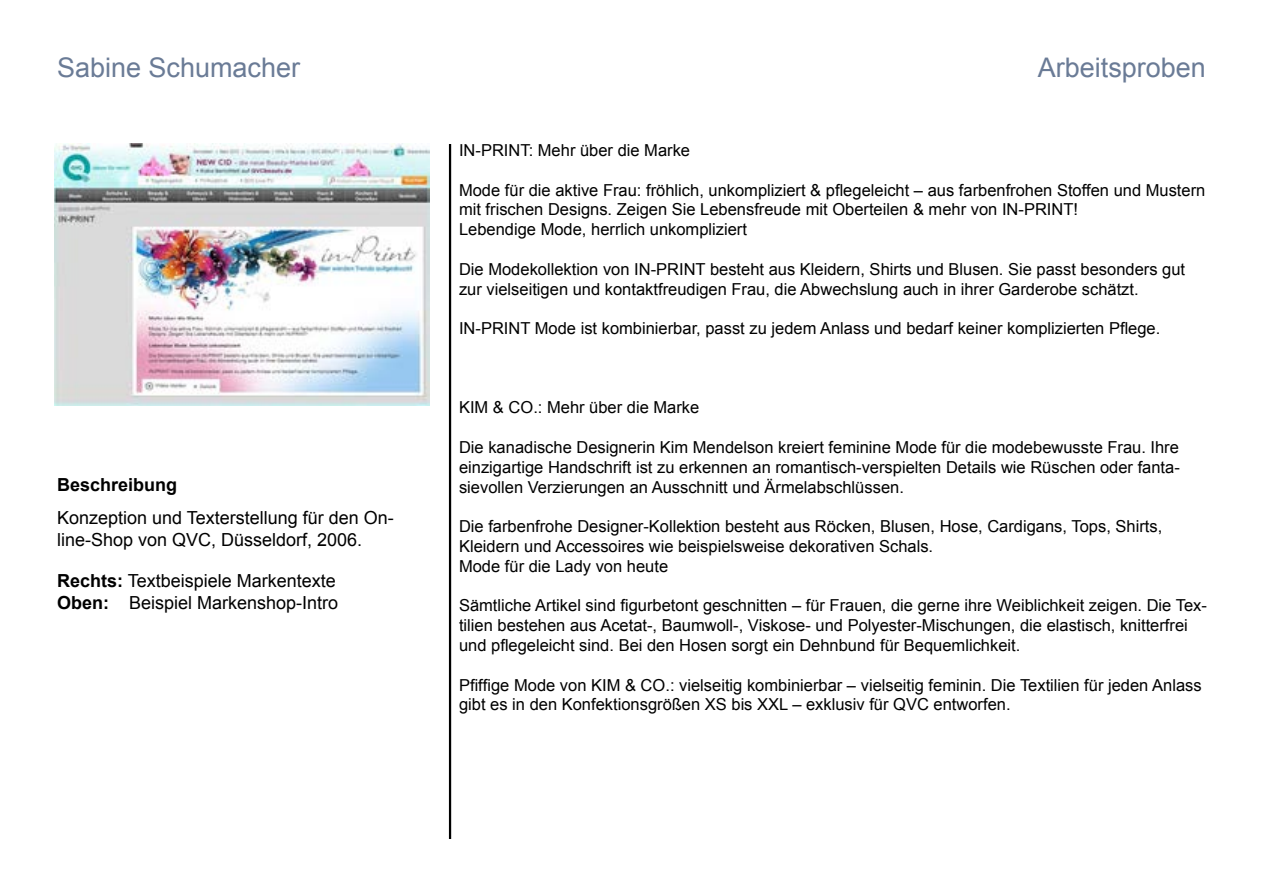
<style>
.page{position:relative;width:1263px;height:893px;background:#fff}
.page>*{position:absolute;margin:0;border:0;box-sizing:border-box;transform-origin:0 0}
.t1{font:27px "Arial";color:#6a7b96}
.t2{font:18px/21.6px "Arial";color:#000}
.t3{font:700 18px "Arial";color:#000}
.t4{font:16.5px/19.8px "Arial";color:#000}
.s1{font-weight:700}
</style>
<div class="page">
<hr style="left:449px;top:144px;width:2px;height:695px;background:#000">
<img style="left:54px;top:143px;width:375px;height:263px">
<h1 class="t1" style="left:57px;top:49px;width:245px">Sabine Schumacher</h1>
<h1 class="t1" style="left:1038px;top:49px;width:170px">Arbeitsproben</h1>
<p class="t3" style="left:57px;top:473px;width:122px">Beschreibung</p>
<p class="t2" style="left:57px;top:507px;width:338px">Konzeption und Texterstellung für den On&shy;line-Shop von QVC, Düsseldorf, 2006.</p>
<p class="t2" style="left:57px;top:570px;width:283px"><span class="s1">Rechts:</span> Textbeispiele Markentexte<br><span class="s1">Oben:</span> Beispiel Markenshop-Intro</p>
<p class="t4" style="left:459px;top:140px;width:233px">IN-PRINT: Mehr über die Marke</p>
<p class="t4" style="left:459px;top:180px;width:748px">Mode für die aktive Frau: fröhlich, unkompliziert &amp; pflegeleicht – aus farbenfrohen Stoffen und Mustern mit frischen Designs. Zeigen Sie Lebensfreude mit Oberteilen &amp; mehr von IN-PRINT!<br>Lebendige Mode, herrlich unkompliziert</p>
<p class="t4" style="left:459px;top:259px;width:728px">Die Modekollektion von IN-PRINT besteht aus Kleidern, Shirts und Blusen. Sie passt besonders gut zur vielseitigen und kontaktfreudigen Frau, die Abwechslung auch in ihrer Garderobe schätzt.</p>
<p class="t4" style="left:459px;top:319px;width:703px">IN-PRINT Mode ist kombinierbar, passt zu jedem Anlass und bedarf keiner komplizierten Pflege.</p>
<p class="t4" style="left:459px;top:398px;width:242px">KIM &amp; CO.: Mehr über die Marke</p>
<p class="t4" style="left:459px;top:437px;width:722px;text-align:justify">Die kanadische Designerin Kim Mendelson kreiert feminine Mode für die modebewusste Frau. Ihre einzigartige Handschrift ist zu erkennen an romantisch-verspielten Details wie Rüschen oder fanta&shy;sievollen Verzierungen an Ausschnitt und Ärmelabschlüssen.</p>
<p class="t4" style="left:459px;top:517px;width:705px">Die farbenfrohe Designer-Kollektion besteht aus Röcken, Blusen, Hose, Cardigans, Tops, Shirts,<br>Kleidern und Accessoires wie beispielsweise dekorativen Schals.<br>Mode für die Lady von heute</p>
<p class="t4" style="left:459px;top:596px;width:749px">Sämtliche Artikel sind figurbetont geschnitten – für Frauen, die gerne ihre Weiblichkeit zeigen. Die Tex&shy;tilien bestehen aus Acetat-, Baumwoll-, Viskose- und Polyester-Mischungen, die elastisch, knitterfrei und pflegeleicht sind. Bei den Hosen sorgt ein Dehnbund für Bequemlichkeit.</p>
<p class="t4" style="left:459px;top:675px;width:744px">Pfiffige Mode von KIM &amp; CO.: vielseitig kombinierbar – vielseitig feminin. Die Textilien für jeden Anlass gibt es in den Konfektionsgrößen XS bis XXL – exklusiv für QVC entworfen.</p>
</div>
